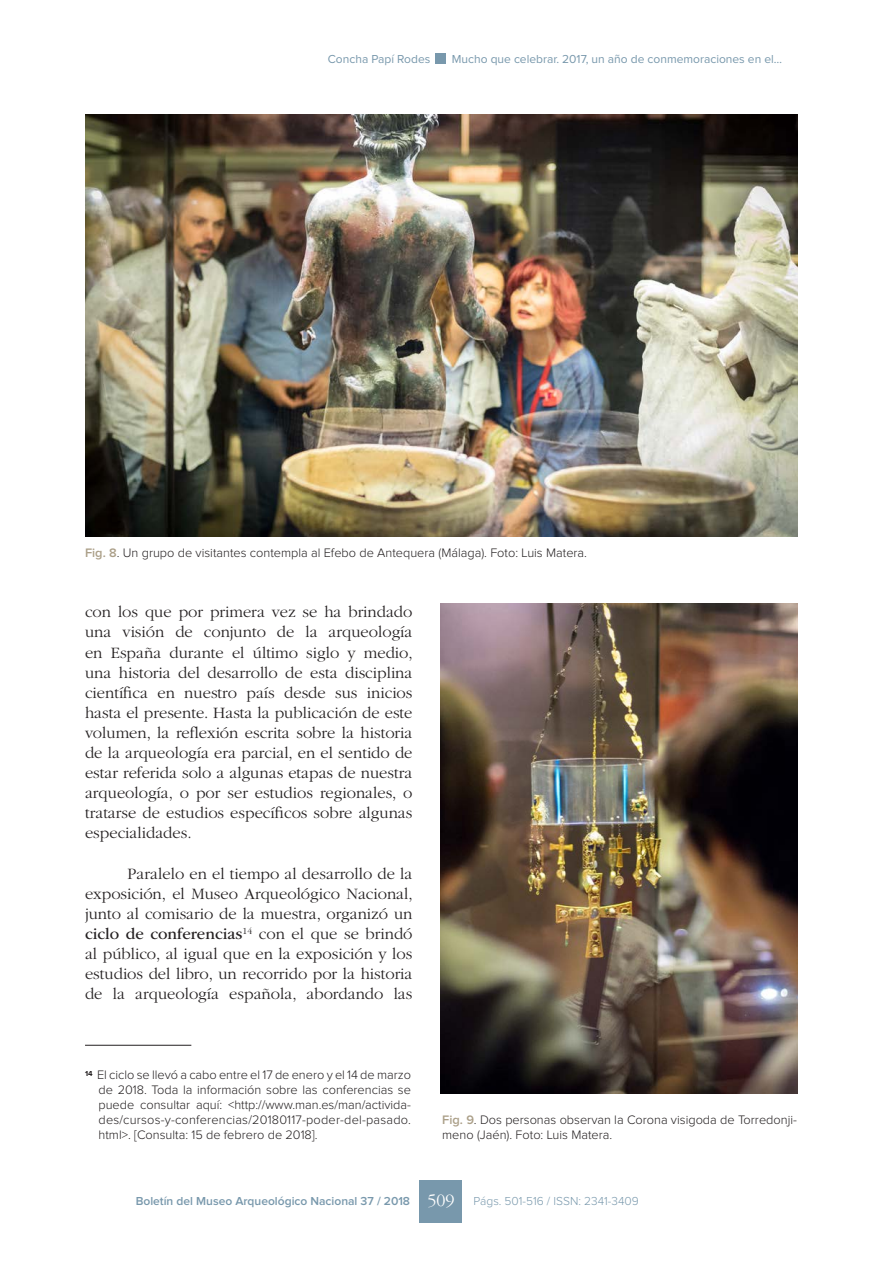
<style>
.page{position:relative;width:893px;height:1263px;background:#fff}
.page>*{position:absolute;margin:0;border:0;box-sizing:border-box;transform-origin:0 0}
.t1{font:300 18px "ITC Garamond Std";color:#fff}
.t2{font:300 16.5px/20.1px "ITC Garamond Std";color:#231f20;text-align:justify}
.Texto_nota_pie{font:300 12.75px/15px "Proxima Nova";color:#231f20}
.t3{font:12px "Proxima Nova";color:#7898ac}
.t4{font:600 12px "Proxima Nova";color:#7898ac}
.t5{font:300 12px "Proxima Nova";color:#7898ac}
.s1{font-weight:600;color:#ab9f88}
.s2{font-weight:400}
</style>
<div class="page">
<div style="left:420px;top:1180px;width:42px;height:43px;background:#7898ac"></div>
<div style="left:436px;top:53px;width:10px;height:11px;background:#7898ac"></div>
<hr style="left:85px;top:1045px;width:106px;height:1px;background:#231f20">
<img style="left:85px;top:115px;width:712px;height:422px">
<img style="left:441px;top:604px;width:356px;height:489px">
<p class="t3" style="left:328px;top:53px;width:104px">Concha Papí Rodes</p>
<p class="t3" style="left:452px;top:54px;width:332px">Mucho que celebrar. 2017, un año de conmemoraciones en el…</p>
<p class="Texto_nota_pie" style="left:85px;top:546px;width:503px"><span class="s1">Fig. 8</span>. Un grupo de visitantes contempla al Efebo de Antequera (Málaga). Foto: Luis Matera.</p>
<p class="t2" style="left:85px;top:602px;width:329px">con los que por primera vez se ha brindado una visión de conjunto de la arqueología en España durante el último siglo y medio, una historia del desarrollo de esta disciplina científica en nuestro país desde sus inicios hasta el presente. Hasta la publicación de este volumen, la reflexión escrita sobre la historia de la arqueología era parcial, en el sentido de estar referida solo a algunas etapas de nuestra arqueología, o por ser estudios regionales, o tratarse de estudios específicos sobre algunas especialidades.</p>
<p class="t2" style="left:85px;top:864px;width:329px;text-indent:43px">Paralelo en el tiempo al desarrollo de la exposición, el Museo Arqueológico Nacional, junto al comisario de la muestra, organizó un <span class="s2">ciclo de conferencias</span><sup>14</sup> con el que se brindó al público, al igual que en la exposición y los estudios del libro, un recorrido por la historia de la arqueología española, abordando las</p>
<p class="Texto_nota_pie" style="left:99px;top:1068px;width:314px;text-align:justify;text-indent:-14px"><sup>14</sup> El ciclo se llevó a cabo entre el 17 de enero y el 14 de marzo de 2018. Toda la información sobre las conferencias se puede consultar aquí: &lt;http://www.man.es/man/activida&shy;des/cursos-y-conferencias/20180117-poder-del-pasado. html&gt;. [Consulta: 15 de febrero de 2018].</p>
<p class="Texto_nota_pie" style="left:442px;top:1112px;width:356px;line-height:15.8px"><span class="s1">Fig. 9</span>. Dos personas observan la Corona visigoda de Torredonji&shy;meno (Jaén). Foto: Luis Matera.</p>
<p class="t4" style="left:136px;top:1195px;width:276px">Boletín del Museo Arqueológico Nacional 37 / 2018</p>
<p class="t1" style="left:427px;top:1190px;width:28px">509</p>
<p class="t5" style="left:473px;top:1195px;width:167px">Págs. 501-516 / ISSN: 2341-3409</p>
</div>
